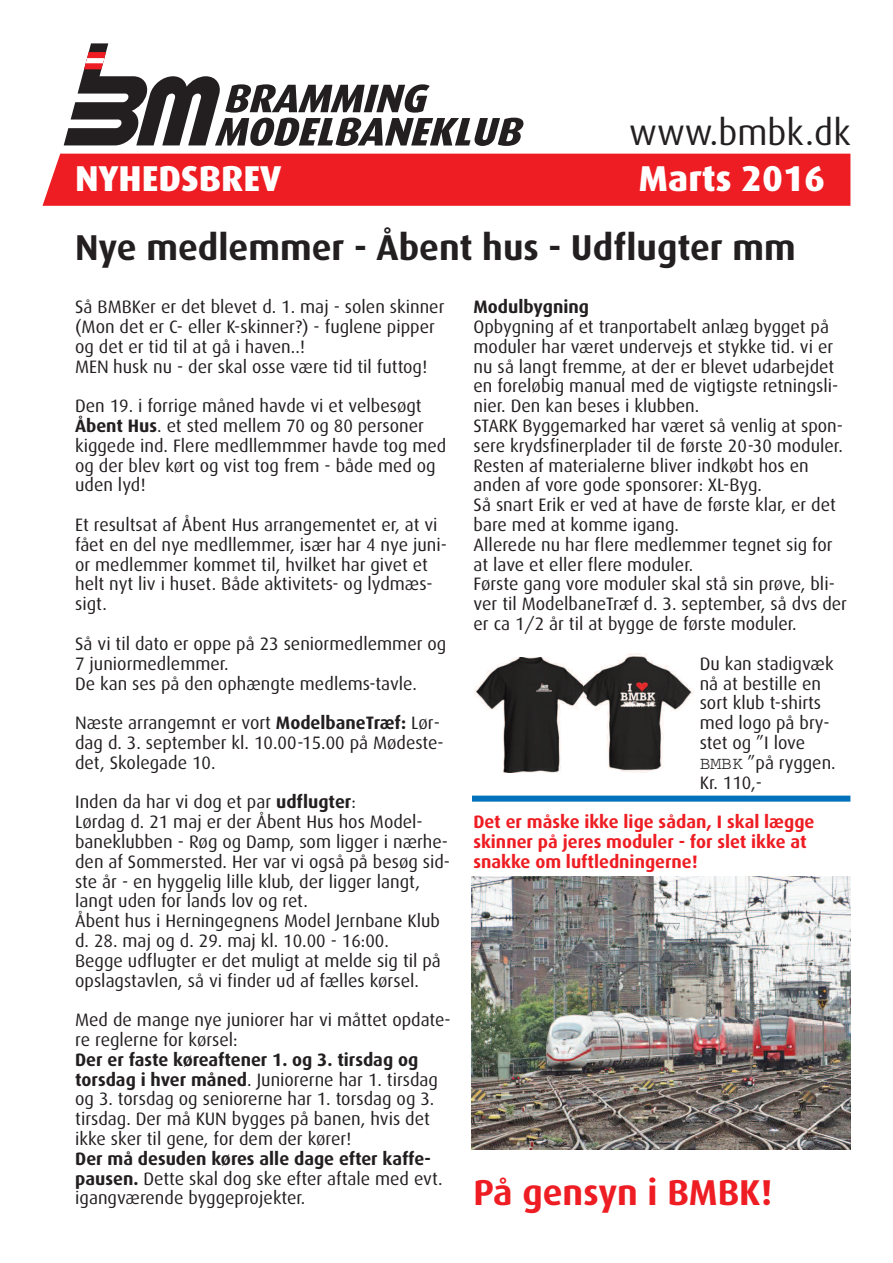
<style>
.page{position:relative;width:893px;height:1263px;background:#fff}
.page>*{position:absolute;margin:0;border:0;box-sizing:border-box;transform-origin:0 0}
.t1{font:700 36px "Dax";color:#231f20}
.t2{font:800 36px "Dax";color:#fff}
.t3{font:700 36px "Dax";color:#ee1d23}
.t4{font:36px "Dax";color:#231f20}
.t5{font:18px/19.8px "Dax";color:#231f20}
.t6{font:700 18px/19.8px "Dax";color:#ee1d23}
.t7{font:700 18px "Dax";color:#231f20}
.s1{font-weight:700}
.s2{font-family:"Courier"}
</style>
<div class="page">
<svg style="left:64px;top:43px;width:460px;height:103px"></svg>
<div style="left:43px;top:154px;width:807px;height:52px;background:#ee1d23"></div>
<img style="left:474px;top:658px;width:110px;height:114px">
<img style="left:584px;top:654px;width:110px;height:119px">
<img style="left:471px;top:877px;width:379px;height:273px">
<div style="left:472px;top:796px;width:378px;height:6px;background:#0072bc"></div>
<h1 class="t4" style="left:629px;top:117px;width:223px">www.bmbk.dk</h1>
<h1 class="t2" style="left:75px;top:159px;width:208px">NYHEDSBREV</h1>
<h1 class="t2" style="left:639px;top:159px;width:188px">Marts 2016</h1>
<h1 class="t1" style="left:75px;top:232px;width:722px">Nye medlemmer - Åbent hus - Udflugter mm</h1>
<p class="t5" style="left:75px;top:298px;width:371px">Så BMBKer er det blevet d. 1. maj - solen skinner (Mon det er C- eller K-skinner?) - fuglene pipper og det er tid til at gå i haven..!<br>MEN husk nu - der skal osse være tid til futtog!</p>
<p class="t5" style="left:75px;top:397px;width:373px">Den 19. i forrige måned havde vi et velbesøgt <span class="s1">Åbent Hus</span>. et sted mellem 70 og 80 personer kiggede ind. Flere medllemmmer havde tog med og der blev kørt og vist tog frem - både med og uden lyd!</p>
<p class="t5" style="left:75px;top:516px;width:373px">Et resultsat af Åbent Hus arrangementet er, at vi fået en del nye medllemmer, især har 4 nye juni&shy;or medlemmer kommet til, hvilket har givet et helt nyt liv i huset. Både aktivitets- og lydmæs&shy;sigt.</p>
<p class="t5" style="left:75px;top:635px;width:373px">Så vi til dato er oppe på 23 seniormedlemmer og<br>7 juniormedlemmer.<br>De kan ses på den ophængte medlems-tavle.</p>
<p class="t5" style="left:75px;top:714px;width:370px">Næste arrangemnt er vort <span class="s1">ModelbaneTræf:</span> Lør&shy;dag d. 3. september kl. 10.00-15.00 på Mødeste&shy;det, Skolegade 10.</p>
<p class="t5" style="left:75px;top:793px;width:376px">Inden da har vi dog et par <span class="s1">udflugter</span>:<br>Lørdag d. 21 maj er der Åbent Hus hos Model&shy;baneklubben - Røg og Damp, som ligger i nærhe&shy;den af Sommersted. Her var vi også på besøg sid&shy;ste år - en hyggelig lille klub, der ligger langt, langt uden for lands lov og ret.<br>Åbent hus i Herningegnens Model Jernbane Klub d. 28. maj og d. 29. maj kl. 10.00 - 16:00.<br>Begge udflugter er det muligt at melde sig til på opslagstavlen, så vi finder ud af fælles kørsel.</p>
<p class="t5" style="left:75px;top:1011px;width:377px">Med de mange nye juniorer har vi måttet opdate&shy;re reglerne for kørsel:</p>
<p class="t5" style="left:75px;top:1051px;width:364px"><span class="s1">Der er faste køreaftener 1. og 3. tirsdag og torsdag i hver måned</span>. Juniorerne har 1. tirsdag og 3. torsdag og seniorerne har 1. torsdag og 3. tirsdag. Der må KUN bygges på banen, hvis det ikke sker til gene, for dem der kører!</p>
<p class="t5" style="left:75px;top:1150px;width:369px"><span class="s1">Der må desuden køres alle dage efter kaffe&shy;pausen.</span> Dette skal dog ske efter aftale med evt. igangværende byggeprojekter.</p>
<p class="t7" style="left:474px;top:299px;width:117px">Modulbygning</p>
<p class="t5" style="left:474px;top:318px;width:375px">Opbygning af et tranportabelt anlæg bygget på moduler har været undervejs et stykke tid. vi er nu så langt fremme, at der er blevet udarbejdet en foreløbig manual med de vigtigste retningsli&shy;nier. Den kan beses i klubben.<br>STARK Byggemarked har været så venlig at spon&shy;sere krydsfinerplader til de første 20-30 moduler.<br>Resten af materialerne bliver indkøbt hos en anden af vore gode sponsorer: XL-Byg.<br>Så snart Erik er ved at have de første klar, er det bare med at komme igang.<br>Allerede nu har flere medlemmer tegnet sig for at lave et eller flere moduler.<br>Første gang vore moduler skal stå sin prøve, bli&shy;ver til ModelbaneTræf d. 3. september, så dvs der er ca 1/2 år til at bygge de første moduler.</p>
<p class="t5" style="left:700px;top:655px;width:138px">Du kan stadigvæk nå at bestille en sort klub t-shirts med logo på bry&shy;stet og ”I love<br><span class="s2">BMBK</span> ”på ryggen.<br>Kr. 110,-</p>
<p class="t6" style="left:473px;top:813px;width:343px">Det er måske ikke lige sådan, I skal lægge skinner på jeres moduler - for slet ikke at snakke om luftledningerne!</p>
<h1 class="t3" style="left:473px;top:1177px;width:301px">På gensyn i BMBK!</h1>
</div>
